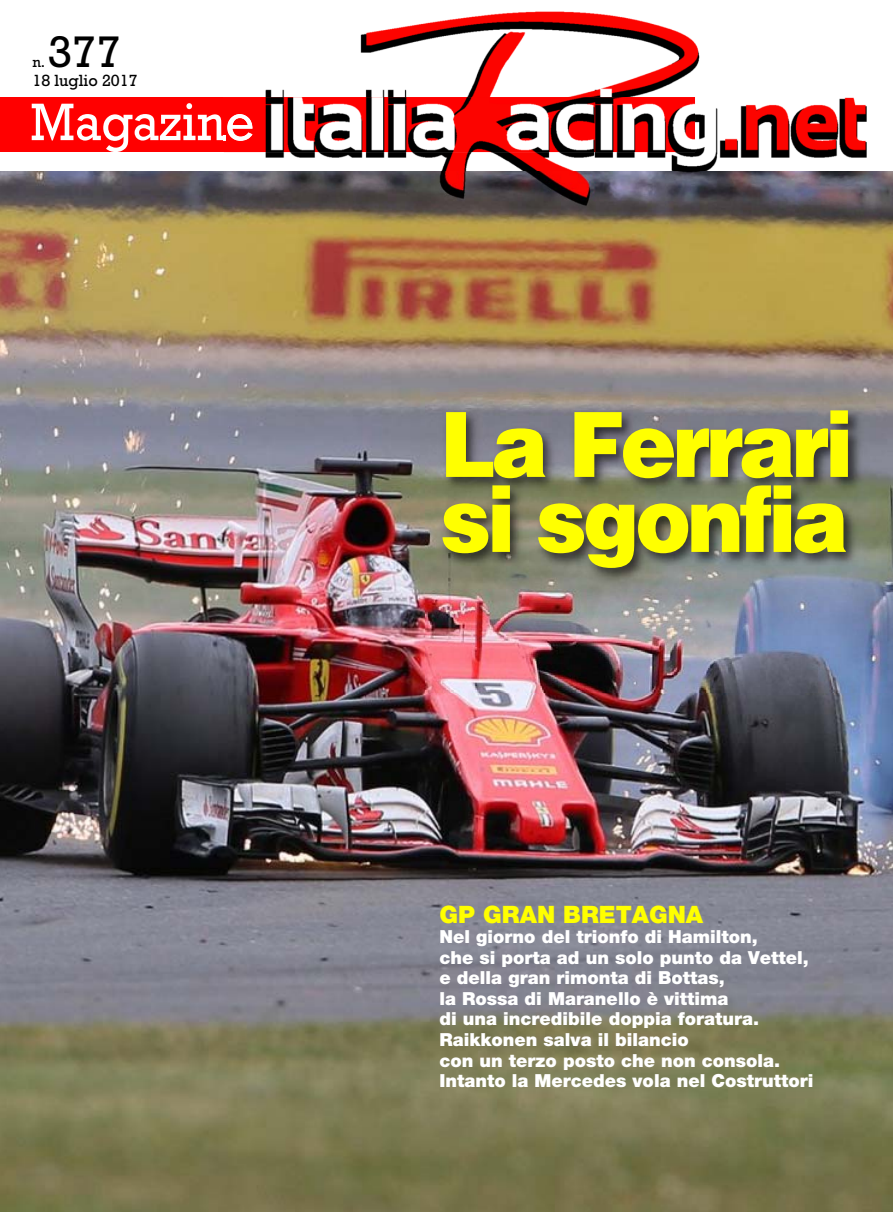
<style>
.page{position:relative;width:893px;height:1212px;background:#fff}
.page>*{position:absolute;margin:0;border:0;box-sizing:border-box;transform-origin:0 0}
.t1{font:900 90px/75px "Helvetica LT Std";letter-spacing:-.045em;color:#ff0;scale:.94 1}
.t2{font:45px "Rockwell";color:#000}
.t3{font:900 24px "Helvetica Neue LT Std";color:#ff0}
.t4{font:900 18px/20.5px "Helvetica Neue LT Std";color:#fff}
.t5{font:16.5px "Rockwell";color:#000}
.t6{font:15px "Rockwell";color:#000}
</style>
<div class="page">
<img style="left:0;top:171px;width:893px;height:1041px">
<div style="left:0;top:97px;width:695px;height:55px;background:#f00"></div>
<img style="left:224px;top:11px;width:669px;height:208px">
<img style="left:224px;top:97px;width:471px;height:55px">
<svg style="left:32px;top:103px;width:221px;height:49px"></svg>
<img style="left:426px;top:392px;width:467px;height:300px">
<h2 class="t2" style="left:48px;top:36px;width:75px">377</h2>
<p class="t5" style="left:32px;top:75px;width:107px">18 luglio 2017</p>
<p class="t6" style="left:32px;top:57px;width:14px">n.</p>
<h1 class="t1" style="left:440px;top:415px;width:441px">La Ferrari si sgonfia</h1>
<h3 class="t3" style="left:440px;top:905px;width:265px">GP GRAN BRETAGNA</h3>
<p class="t4" style="left:440px;top:928px;width:375px">Nel giorno del trionfo di Hamilton,<br>che si porta ad un solo punto da Vettel, e della gran rimonta di Bottas,<br>la Rossa di Maranello è vittima<br>di una incredibile doppia foratura.<br>Raikkonen salva il bilancio<br>con un terzo posto che non consola.<br>Intanto la Mercedes vola nel Costruttori</p>
</div>
